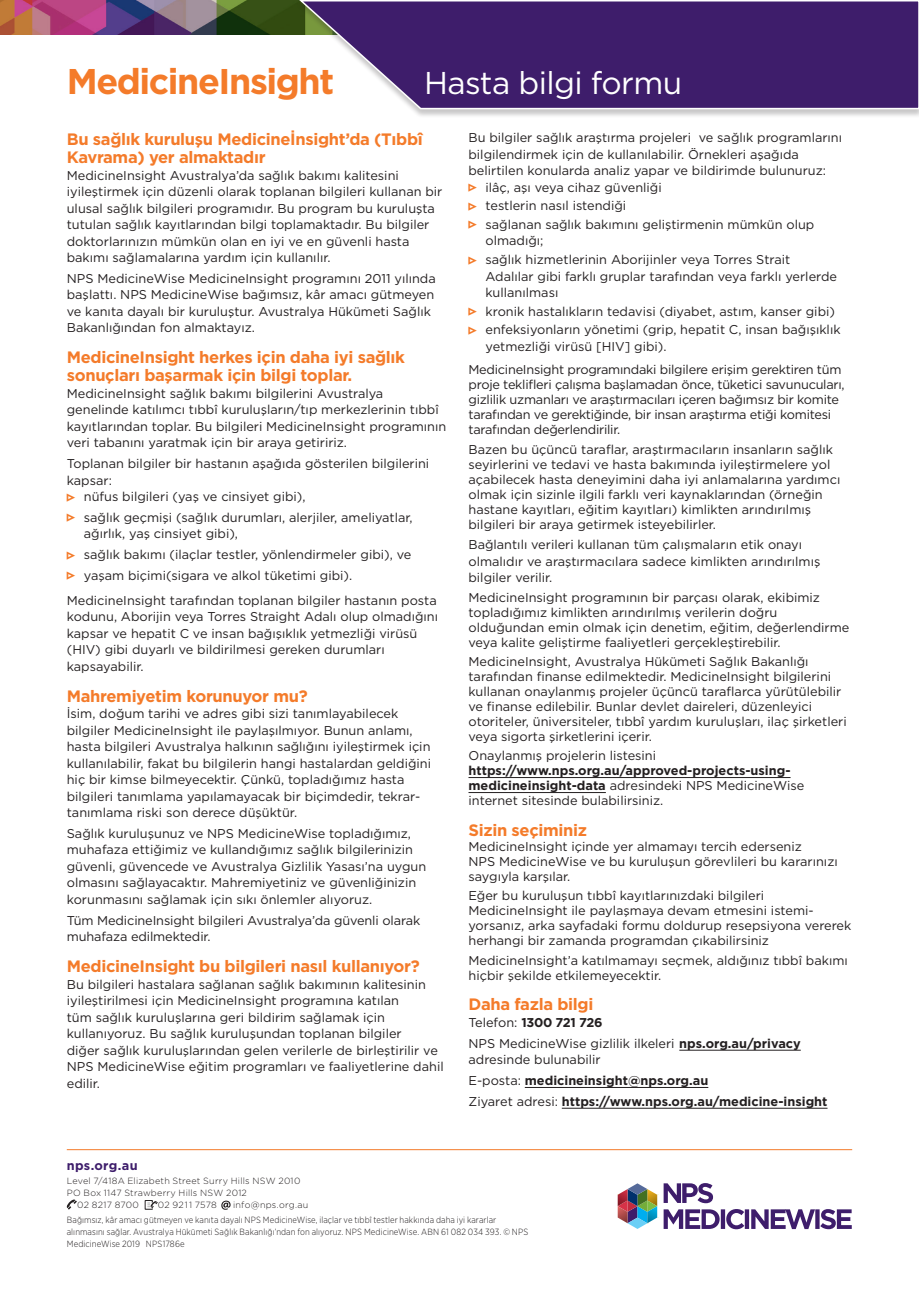
<style>
.page{position:relative;width:919px;height:1289px;background:#fff}
.page>*{position:absolute;margin:0;border:0;box-sizing:border-box;transform-origin:0 0}
.t1{font:700 35.7px "Gotham";letter-spacing:-.04em;color:#f47b2a}
.t2{font:31.5px "Gotham";letter-spacing:-.02em;color:#fff}
.Heading_2{font:700 16.5px/18px "Gotham";letter-spacing:-.02em;color:#f47b2a}
.t3{font:12.75px/16.5px "Gotham";color:#231f20}
.t4{font:12.75px/15px "Gotham";letter-spacing:-.02em;color:#231f20}
.t5{font:700 12.75px "Gotham";color:#231f20}
.t6{font:700 12.75px "Gotham";letter-spacing:-.025em;color:#231f20}
.t7{font:700 12.75px "Gotham";letter-spacing:.02em;color:#3e1d6b}
.t8{font:300 9px/12px "Gotham Narrow";letter-spacing:.01em;color:#231f20}
.t9{font:300 9px "Gotham";letter-spacing:.02em;color:#231f20}
.s1{color:#f47b2a}
.s2{font-weight:700}
.s3{font-weight:400}
</style>
<div class="page">
<svg style="left:617px;top:1183px;width:40px;height:45px"></svg>
<svg style="left:663px;top:1183px;width:188px;height:46px"></svg>
<img style="left:0;top:1px;width:295px;height:34px">
<div style="left:295px;top:0;width:623px;height:118px;background:#231f20;opacity:.25"></div>
<svg style="left:299px;top:0;width:619px;height:110px;background:#55387b"></svg>
<hr style="left:468px;top:777px;width:322px;height:1px;background:#231f20">
<hr style="left:468px;top:792px;width:138px;height:1px;background:#231f20">
<hr style="left:679px;top:1049px;width:121px;height:1px;background:#231f20">
<hr style="left:524px;top:1087px;width:184px;height:1px;background:#231f20">
<hr style="left:561px;top:1107px;width:266px;height:1px;background:#231f20">
<svg style="left:221px;top:1200px;width:9px;height:9px"></svg>
<svg style="left:145px;top:1200px;width:13px;height:9px"></svg>
<svg style="left:66px;top:1199px;width:11px;height:10px"></svg>
<hr style="left:67px;top:1149px;width:785px;height:1px;background:#f47b2a">
<p class="t1" style="left:67px;top:57px;width:269px">MedicineInsight</p>
<p class="t2" style="left:424px;top:63px;width:259px">Hasta bilgi formu</p>
<p class="Heading_2" style="left:67px;top:130px;width:357px">Bu sağlık kuruluşu Medicineİnsight’da (Tıbbî<br>Kavrama) yer almaktadır</p>
<p class="t3" style="left:67px;top:166px;width:377px">MedicineInsight Avustralya’da sağlık bakımı kalitesini iyileştirmek için düzenli olarak toplanan bilgileri kullanan bir ulusal sağlık bilgileri programıdır. Bu program bu kuruluşta tutulan sağlık kayıtlarından bilgi toplamaktadır. Bu bilgiler doktorlarınızın mümkün olan en iyi ve en güvenli hasta bakımı sağlamalarına yardım için kullanılır.</p>
<p class="t3" style="left:67px;top:270px;width:370px">NPS MedicineWise MedicineInsight programını 2011 yılında başlattı. NPS MedicineWise bağımsız, kâr amacı gütmeyen ve kanıta dayalı bir kuruluştur. Avustralya Hükümeti Sağlık Bakanlığından fon almaktayız.</p>
<p class="Heading_2" style="left:67px;top:348px;width:340px">MedicineInsight herkes için daha iyi sağlık sonuçları başarmak için bilgi toplar.</p>
<p class="t3" style="left:67px;top:384px;width:381px">MedicineInsight sağlık bakımı bilgilerini Avustralya genelinde katılımcı tıbbî kuruluşların/tıp merkezlerinin tıbbî kayıtlarından toplar. Bu bilgileri MedicineInsight programının veri tabanını yaratmak için bir araya getiririz.</p>
<p class="t3" style="left:67px;top:455px;width:364px">Toplanan bilgiler bir hastanın aşağıda gösterilen bilgilerini kapsar:</p>
<p class="t3" style="left:67px;top:488px;width:240px"><span class="s1">•</span> nüfus bilgileri (yaş ve cinsiyet gibi),</p>
<p class="t3" style="left:84px;top:508px;width:330px;text-indent:-17px"><span class="s1">•</span> sağlık geçmişi (sağlık durumları, alerjiler, ameliyatlar, ağırlık, yaş cinsiyet gibi),</p>
<p class="t3" style="left:67px;top:546px;width:346px"><span class="s1">•</span> sağlık bakımı (ilaçlar testler, yönlendirmeler gibi), ve</p>
<p class="t3" style="left:67px;top:566px;width:287px"><span class="s1">•</span> yaşam biçimi(sigara ve alkol tüketimi gibi).</p>
<p class="t3" style="left:67px;top:591px;width:373px">MedicineInsight tarafından toplanan bilgiler hastanın posta kodunu, Aborijin veya Torres Straight Adalı olup olmadığını kapsar ve hepatit C ve insan bağışıklık yetmezliği virüsü (HIV) gibi duyarlı ve bildirilmesi gereken durumları kapsayabilir.</p>
<p class="Heading_2" style="left:67px;top:686px;width:242px">Mahremiyetim korunuyor mu?</p>
<p class="t3" style="left:67px;top:705px;width:366px">İsim, doğum tarihi ve adres gibi sizi tanımlayabilecek bilgiler MedicineInsight ile paylaşılmıyor. Bunun anlamı, hasta bilgileri Avustralya halkının sağlığını iyileştirmek için kullanılabilir, fakat bu bilgilerin hangi hastalardan geldiğini hiç bir kimse bilmeyecektir. Çünkü, topladığımız hasta bilgileri tanımlama yapılamayacak bir biçimdedir, tekrar&shy;tanımlama riski son derece düşüktür.</p>
<p class="t3" style="left:67px;top:825px;width:361px">Sağlık kuruluşunuz ve NPS MedicineWise topladığımız, muhafaza ettiğimiz ve kullandığımız sağlık bilgilerinizin güvenli, güvencede ve Avustralya Gizlilik Yasası’na uygun olmasını sağlayacaktır. Mahremiyetiniz ve güvenliğinizin korunmasını sağlamak için sıkı önlemler alıyoruz.</p>
<p class="t3" style="left:67px;top:911px;width:355px">Tüm MedicineInsight bilgileri Avustralya’da güvenli olarak muhafaza edilmektedir.</p>
<p class="Heading_2" style="left:67px;top:957px;width:354px">MedicineInsight bu bilgileri nasıl kullanıyor?</p>
<p class="t3" style="left:67px;top:975px;width:378px">Bu bilgileri hastalara sağlanan sağlık bakımının kalitesinin iyileştirilmesi için MedicineInsight programına katılan<br>tüm sağlık kuruluşlarına geri bildirim sağlamak için kullanıyoruz. Bu sağlık kuruluşundan toplanan bilgiler<br>diğer sağlık kuruluşlarından gelen verilerle de birleştirilir ve NPS MedicineWise eğitim programları ve faaliyetlerine dahil edilir.</p>
<p class="t7" style="left:67px;top:1156px;width:72px">nps.org.au</p>
<p class="t9" style="left:67px;top:1175px;width:235px">Level 7/418A Elizabeth Street Surry Hills NSW 2010</p>
<p class="t9" style="left:67px;top:1187px;width:182px">PO Box 1147 Strawberry Hills NSW 2012</p>
<p class="t9" style="left:77px;top:1199px;width:63px">02 8217 8700</p>
<p class="t9" style="left:158px;top:1199px;width:61px">02 9211 7578</p>
<p class="t9" style="left:233px;top:1199px;width:77px">info@nps.org.au</p>
<p class="t3" style="left:468px;top:129px;width:375px">Bu bilgiler sağlık araştırma projeleri ve sağlık programlarını bilgilendirmek için de kullanılabilir. Örnekleri aşağıda belirtilen konularda analiz yapar ve bildirimde bulunuruz:</p>
<p class="t3" style="left:468px;top:178px;width:195px"><span class="s1">•</span> ilâç, aşı veya cihaz güvenliği</p>
<p class="t3" style="left:468px;top:197px;width:159px"><span class="s1">•</span> testlerin nasıl istendiği</p>
<p class="t3" style="left:485px;top:216px;width:330px;text-indent:-17px"><span class="s1">•</span> sağlanan sağlık bakımını geliştirmenin mümkün olup olmadığı;</p>
<p class="t3" style="left:485px;top:251px;width:353px;text-indent:-17px"><span class="s1">•</span> sağlık hizmetlerinin Aborijinler veya Torres Strait<br>Adalılar gibi farklı gruplar tarafından veya farklı yerlerde kullanılması</p>
<p class="t3" style="left:468px;top:302px;width:368px"><span class="s1">•</span> kronik hastalıkların tedavisi (diyabet, astım, kanser gibi)</p>
<p class="t3" style="left:485px;top:321px;width:356px;text-indent:-17px"><span class="s1">•</span> enfeksiyonların yönetimi (grip, hepatit C, insan bağışıklık yetmezliği virüsü [HIV] gibi).</p>
<p class="t4" style="left:468px;top:362px;width:377px">MedicineInsight programındaki bilgilere erişim gerektiren tüm proje teklifleri çalışma başlamadan önce, tüketici savunucuları, gizlilik uzmanları ve araştırmacıları içeren bağımsız bir komite tarafından ve gerektiğinde, bir insan araştırma etiği komitesi tarafından değerlendirilir.</p>
<p class="t3" style="left:468px;top:441px;width:373px;line-height:15px">Bazen bu üçüncü taraflar, araştırmacıların insanların sağlık seyirlerini ve tedavi ve hasta bakımında iyileştirmelere yol açabilecek hasta deneyimini daha iyi anlamalarına yardımcı olmak için sizinle ilgili farklı veri kaynaklarından (örneğin hastane kayıtları, eğitim kayıtları) kimlikten arındırılmış bilgileri bir araya getirmek isteyebilirler.</p>
<p class="t3" style="left:468px;top:536px;width:353px">Bağlantılı verileri kullanan tüm çalışmaların etik onayı olmalıdır ve araştırmacılara sadece kimlikten arındırılmış bilgiler verilir.</p>
<p class="t3" style="left:468px;top:589px;width:382px;line-height:15px">MedicineInsight programının bir parçası olarak, ekibimiz topladığımız kimlikten arındırılmış verilerin doğru olduğundan emin olmak için denetim, eğitim, değerlendirme veya kalite geliştirme faaliyetleri gerçekleştirebilir.</p>
<p class="t3" style="left:468px;top:653px;width:380px;line-height:15px">MedicineInsight, Avustralya Hükümeti Sağlık Bakanlığı tarafından finanse edilmektedir. MedicineInsight bilgilerini kullanan onaylanmış projeler üçüncü taraflarca yürütülebilir ve finanse edilebilir. Bunlar devlet daireleri, düzenleyici otoriteler, üniversiteler, tıbbî yardım kuruluşları, ilaç şirketleri veya sigorta şirketlerini içerir.</p>
<p class="t3" style="left:468px;top:748px;width:337px;line-height:15px">Onaylanmış projelerin listesini <span class="s2">https://www.nps.org.au/approved-projects-using&shy;medicineinsight-data</span> adresindeki NPS MedicineWise internet sitesinde bulabilirsiniz.</p>
<p class="Heading_2" style="left:468px;top:821px;width:120px">Sizin seçiminiz</p>
<p class="t3" style="left:468px;top:838px;width:371px;line-height:15px">MedicineInsight içinde yer almamayı tercih ederseniz<br>NPS MedicineWise ve bu kuruluşun görevlileri bu kararınızı saygıyla karşılar.</p>
<p class="t3" style="left:468px;top:888px;width:384px;line-height:15px">Eğer bu kuruluşun tıbbî kayıtlarınızdaki bilgileri MedicineInsight ile paylaşmaya devam etmesini istemi&shy;yorsanız, arka sayfadaki formu doldurup resepsiyona vererek herhangi bir zamanda programdan çıkabilirsiniz</p>
<p class="t3" style="left:468px;top:952px;width:381px;line-height:15px">MedicineInsight’a katılmamayı seçmek, aldığınız tıbbî bakımı hiçbir şekilde etkilemeyecektir.</p>
<p class="Heading_2" style="left:468px;top:995px;width:126px">Daha fazla bilgi</p>
<p class="t6" style="left:468px;top:1013px;width:135px"><span class="s3">Telefon:</span> 1300 721 726</p>
<p class="t3" style="left:468px;top:1034px;width:334px">NPS MedicineWise gizlilik ilkeleri <span class="s2">nps.org.au/privacy </span>adresinde bulunabilir</p>
<p class="t5" style="left:468px;top:1072px;width:241px"><span class="s3">E-posta:</span> medicineinsight@nps.org.au</p>
<p class="t5" style="left:468px;top:1092px;width:360px"><span class="s3">Ziyaret adresi:</span> https://www.nps.org.au/medicine-insight</p>
<p class="t8" style="left:67px;top:1213px;width:463px">Bağımsız, kâr amacı gütmeyen ve kanıta dayalı NPS MedicineWise, ilaçlar ve tıbbî testler hakkında daha iyi kararlar alınmasını sağlar. Avustralya Hükümeti Sağlık Bakanlığı’ndan fon alıyoruz. NPS MedicineWise. ABN 61 082 034 393. © NPS<br>MedicineWise 2019 NPS1786e</p>
</div>
